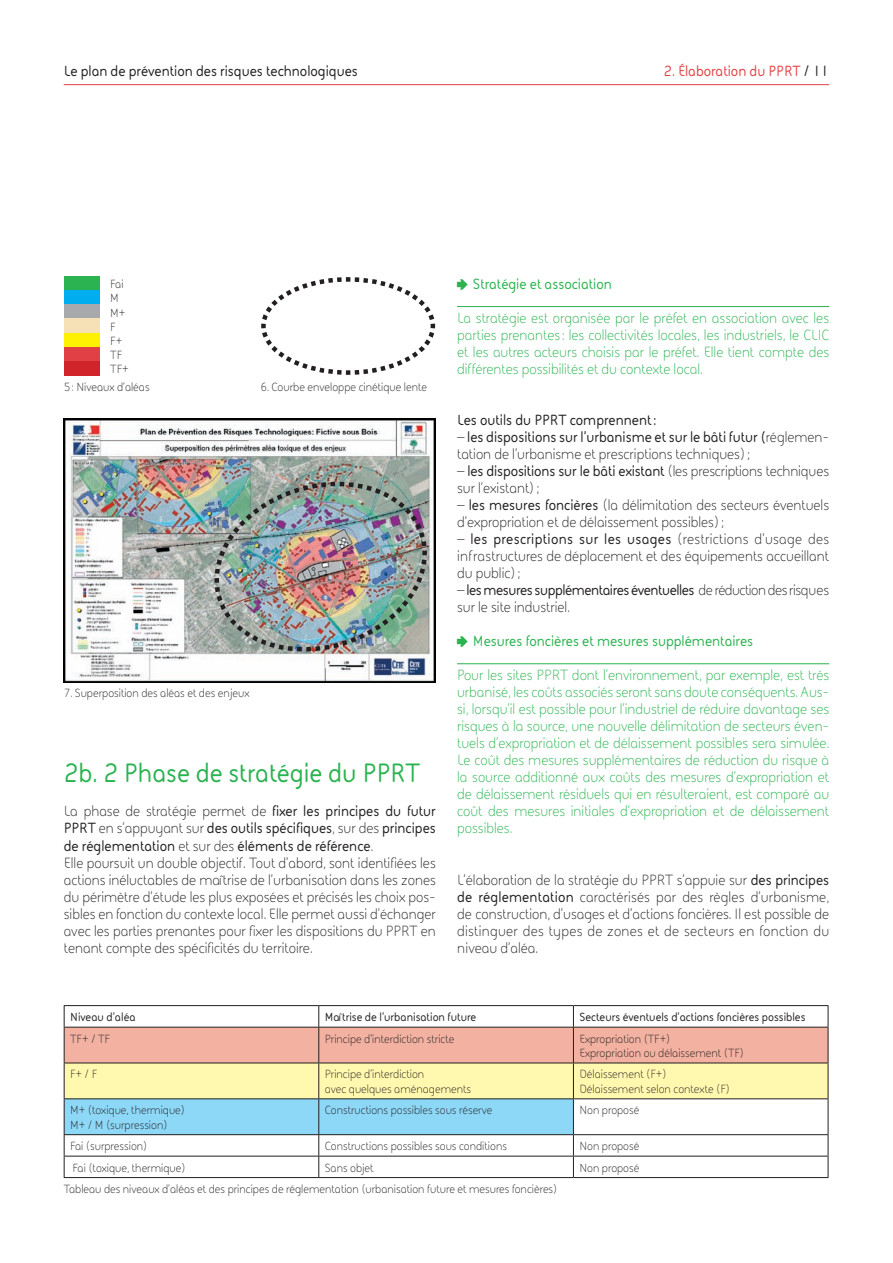
<style>
.page{position:relative;width:893px;height:1263px;background:#fff}
.page>*{position:absolute;margin:0;border:0;box-sizing:border-box;transform-origin:0 0}
.t1{font:700 27px "FS Sophie";color:#2ab350}
.t2{font:15px/17px "FS Sophie";color:#231f20}
.t3{font:15px/17px "FS Sophie";color:#2ab350;text-align:justify}
.t4{font:700 15px "FS Sophie";color:#231f20}
.t5{font:700 15px "FS Sophie";color:#2ab350}
.t6{font:700 15px "FS Sophie";color:#e14144}
.t7{font:12px/14.1px "FS Sophie";color:#231f20}
.t8{font:700 12px "FS Sophie";color:#231f20}
.s1{color:#231f20}
.s2{font-weight:700}
.s3{font-family:"Pointers";font-weight:400}
</style>
<div class="page">
<hr style="left:64px;top:1005px;width:255px;height:1px;background:#231f20">
<hr style="left:319px;top:1005px;width:254px;height:1px;background:#231f20">
<hr style="left:573px;top:1005px;width:255px;height:1px;background:#231f20">
<svg style="left:64px;top:1006px;width:765px;height:171px"></svg>
<hr style="left:64px;top:1177px;width:255px;height:1px;background:#231f20">
<hr style="left:319px;top:1177px;width:254px;height:1px;background:#231f20">
<hr style="left:573px;top:1177px;width:255px;height:1px;background:#231f20">
<svg style="left:261px;top:277px;width:175px;height:98px"></svg>
<div style="left:64px;top:276px;width:36px;height:15px;background:#2ab350"></div>
<div style="left:64px;top:291px;width:36px;height:14px;background:#00aeef"></div>
<div style="left:64px;top:305px;width:36px;height:14px;background:#a8a9ad"></div>
<div style="left:64px;top:319px;width:36px;height:14px;background:#f6e1b7"></div>
<div style="left:64px;top:333px;width:36px;height:14px;background:#fff101"></div>
<div style="left:64px;top:347px;width:36px;height:14px;background:#e14144"></div>
<div style="left:64px;top:361px;width:36px;height:15px;background:#d1232a"></div>
<img style="left:64px;top:418px;width:372px;height:264px">
<img style="left:190px;top:453px;width:246px;height:227px">
<hr style="left:457px;top:306px;width:372px;height:1px;background:#2ab350">
<hr style="left:457px;top:663px;width:372px;height:1px;background:#2ab350">
<hr style="left:64px;top:84px;width:765px;height:1px;background:#e14144">
<p class="t4" style="left:64px;top:60px;width:296px">Le plan de prévention des risques technologiques</p>
<p class="t6" style="left:664px;top:60px;width:167px">2. Élaboration du PPRT <span class="s1">/ 11</span></p>
<p class="t7" style="left:110px;top:277px;width:20px">Fai<br>M<br>M+<br>F<br>F+<br>TF<br>TF+</p>
<p class="t7" style="left:64px;top:380px;width:87px">5 : Niveaux d’aléas</p>
<p class="t7" style="left:260px;top:380px;width:168px">6. Courbe enveloppe cinétique lente</p>
<p class="t7" style="left:64px;top:686px;width:187px">7. Superposition des aléas et des enjeux</p>
<h1 class="t1" style="left:64px;top:755px;width:358px">2b. 2 Phase de stratégie du PPRT</h1>
<p class="t2" style="left:64px;top:803px;width:374px">La phase de stratégie permet de <span class="s2">fixer les principes du futur PPRT</span> en s’appuyant sur <span class="s2">des outils spécifiques</span>, sur des <span class="s2">principes de réglementation</span> et sur des <span class="s2">éléments de référence</span>.<br>Elle poursuit un double objectif. Tout d’abord, sont identifiées les actions inéluctables de maîtrise de l’urbanisation dans les zones du périmètre d’étude les plus exposées et précisés les choix pos&shy;sibles en fonction du contexte local. Elle permet aussi d’échanger avec les parties prenantes pour fixer les dispositions du PPRT en tenant compte des spécificités du territoire.</p>
<p class="t5" style="left:457px;top:274px;width:156px"><span class="s3">4</span> Stratégie et association</p>
<p class="t3" style="left:457px;top:309px;width:374px">La stratégie est organisée par le préfet en association avec les parties prenantes : les collectivités locales, les industriels, le CLIC et les autres acteurs choisis par le préfet. Elle tient compte des différentes possibilités et du contexte local.</p>
<p class="t4" style="left:457px;top:410px;width:201px">Les outils du PPRT comprennent :</p>
<p class="t2" style="left:457px;top:428px;width:374px">– <span class="s2">les dispositions sur l’urbanisme et sur le bâti futur (</span>réglemen&shy;tation de l’urbanisme et prescriptions techniques) ;</p>
<p class="t2" style="left:457px;top:462px;width:374px">– <span class="s2">les dispositions sur le bâti existant</span> (les prescriptions techniques sur l’existant) ;</p>
<p class="t2" style="left:457px;top:496px;width:374px">– <span class="s2">les mesures foncières</span> (la délimitation des secteurs éventuels d’expropriation et de délaissement possibles) ;</p>
<p class="t2" style="left:457px;top:530px;width:374px;text-align:justify">– <span class="s2">les prescriptions sur les usages</span> (restrictions d’usage des infrastructures de déplacement et des équipements accueillant du public) ;</p>
<p class="t2" style="left:457px;top:581px;width:374px">– <span class="s2">lesmesures supplémentaires éventuelles</span> de réduction des risques sur le site industriel.</p>
<p class="t5" style="left:457px;top:631px;width:298px"><span class="s3">4</span> Mesures foncières et mesures supplémentaires</p>
<p class="t3" style="left:457px;top:667px;width:374px">Pour les sites PPRT dont l’environnement, par exemple, est très urbanisé, les coûts associés seront sans doute conséquents. Aus&shy;si, lorsqu’il est possible pour l’industriel de réduire davantage ses risques à la source, une nouvelle délimitation de secteurs éven&shy;tuels d’expropriation et de délaissement possibles sera simulée.<br>Le coût des mesures supplémentaires de réduction du risque à la source additionné aux coûts des mesures d’expropriation et de délaissement résiduels qui en résulteraient, est comparé au coût des mesures initiales d’expropriation et de délaissement possibles.</p>
<p class="t2" style="left:457px;top:871px;width:374px;text-align:justify">L’élaboration de la stratégie du PPRT s’appuie sur <span class="s2">des principes de réglementation</span> caractérisés par des règles d’urbanisme, de construction, d’usages et d’actions foncières. Il est possible de distinguer des types de zones et de secteurs en fonction du niveau d’aléa.</p>
<p class="t8" style="left:70px;top:1009px;width:67px">Niveau d’aléa</p>
<p class="t8" style="left:325px;top:1009px;width:153px">Maîtrise de l’urbanisation future</p>
<p class="t8" style="left:579px;top:1009px;width:228px">Secteurs éventuels d’actions foncières possibles</p>
<p class="t7" style="left:70px;top:1031px;width:41px">TF+ / TF</p>
<p class="t7" style="left:325px;top:1031px;width:131px">Principe d’interdiction stricte</p>
<p class="t7" style="left:579px;top:1031px;width:166px">Expropriation (TF+)<br>Expropriation ou délaissement (TF)</p>
<p class="t7" style="left:70px;top:1067px;width:28px">F+ / F</p>
<p class="t7" style="left:325px;top:1067px;width:148px">Principe d’interdiction<br>avec quelques aménagements</p>
<p class="t7" style="left:579px;top:1067px;width:152px">Délaissement (F+)<br>Délaissement selon contexte (F)</p>
<p class="t7" style="left:70px;top:1103px;width:116px">M+ (toxique, thermique)<br>M+ / M (surpression)</p>
<p class="t7" style="left:325px;top:1103px;width:169px">Constructions possibles sous réserve</p>
<p class="t7" style="left:579px;top:1103px;width:61px">Non proposé</p>
<p class="t7" style="left:70px;top:1139px;width:79px">Fai (surpression)</p>
<p class="t7" style="left:325px;top:1139px;width:184px">Constructions possibles sous conditions</p>
<p class="t7" style="left:579px;top:1139px;width:61px">Non proposé</p>
<p class="t7" style="left:73px;top:1160px;width:115px">Fai (toxique, thermique)</p>
<p class="t7" style="left:325px;top:1160px;width:50px">Sans objet</p>
<p class="t7" style="left:579px;top:1160px;width:61px">Non proposé</p>
<p class="t7" style="left:64px;top:1182px;width:495px">Tableau des niveaux d’aléas et des principes de réglementation (urbanisation future et mesures foncières)</p>
</div>
